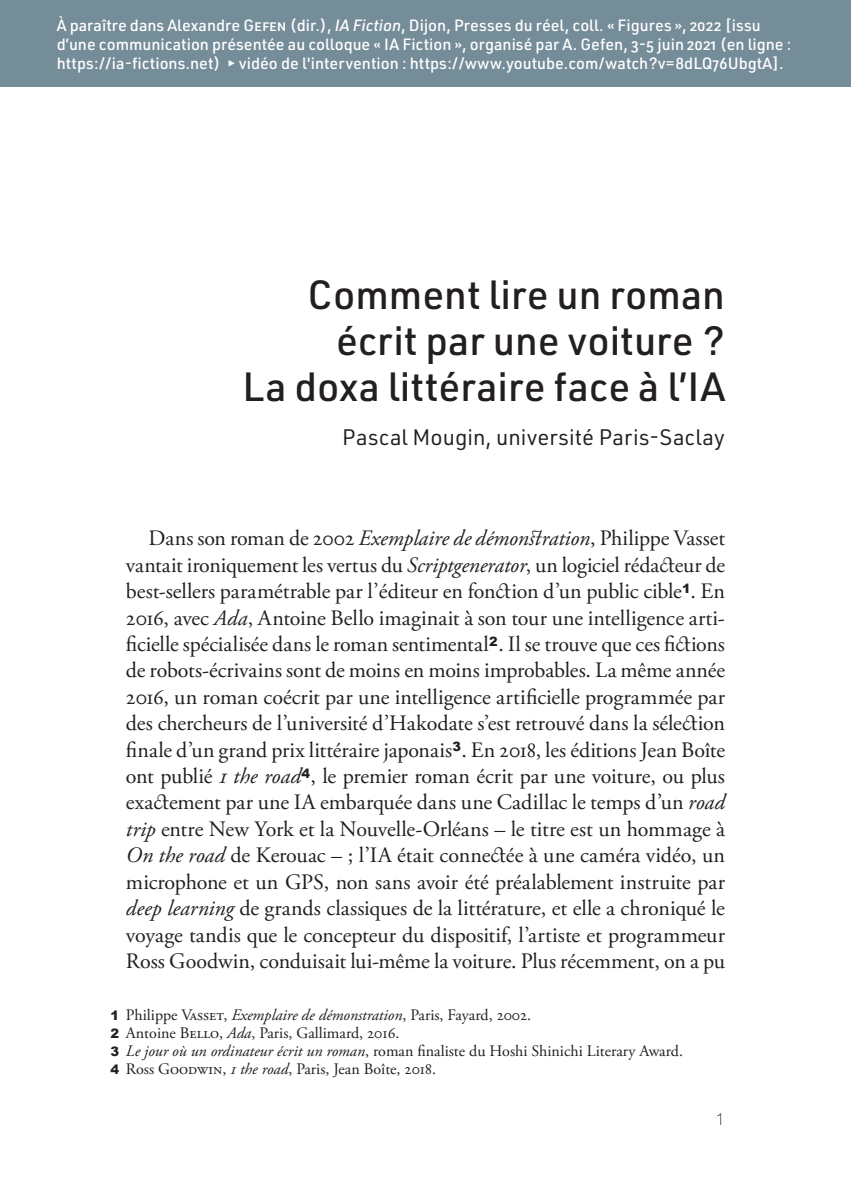
<style>
.page{position:relative;width:851px;height:1191px;background:#fff}
.page>*{position:absolute;margin:0;border:0;box-sizing:border-box;transform-origin:0 0}
.t1{font:500 40px/46px "URWDIN";color:#231f20;text-align:right}
.t2{font:22px/26.4px "Adobe Garamond Pro";letter-spacing:-.01em;color:#231f20;text-align:justify}
.t3{font:22px "URWDIN";letter-spacing:.005em;color:#231f20}
.t4{font:100 17px "Helvetica 35";color:#231f20}
.t5{font:500 16px/19.2px "URWDIN";color:#fff}
.t6{font:16px/18px "Adobe Garamond Pro";color:#231f20}
.s1{font-style:italic}
.s2{font-family:"Arial";font-weight:900;font-size:13px}
</style>
<div class="page">
<div style="left:0;top:0;width:850px;height:86px;background:#758c99"></div>
<p class="t5" style="left:57px;top:15px;width:736px">À paraître dans Alexandre Gefen (dir.), <span class="s1">IA Fiction</span>, Dijon, Presses du réel, coll. « Figures », 2022 [issu d’une communication présentée au colloque « IA Fiction », organisé par A. Gefen, 3-5 juin 2021 (en ligne : https://ia-fictions.net) ▸ vidéo de l'intervention : https://www.youtube.com/watch?v=8dLQ76UbgtA].</p>
<h1 class="t1" style="left:242px;top:270px;width:484px">Comment lire un roman écrit par une voiture ?<br>La doxa littéraire face à l’IA</h1>
<p class="t3" style="left:342px;top:422px;width:384px">Pascal Mougin, université Paris-Saclay</p>
<p class="t2" style="left:126px;top:526px;width:600px;text-indent:23px">Dans son roman de 2002 <span class="s1">Exemplaire de démonstration</span>, Philippe Vasset vantait ironiquement les vertus du <span class="s1">Scriptgenerator</span>, un logiciel rédacteur de best-sellers paramétrable par l’éditeur en fonction d’un public cible<sup>1</sup>. En 2016, avec <span class="s1">Ada</span>, Antoine Bello imaginait à son tour une intelligence arti&shy;ficielle spécialisée dans le roman sentimental<sup>2</sup>. Il se trouve que ces fictions de robots-écrivains sont de moins en moins improbables. La même année 2016, un roman coécrit par une intelligence artificielle programmée par des chercheurs de l’université d’Hakodate s’est retrouvé dans la sélection finale d’un grand prix littéraire japonais<sup>3</sup>. En 2018, les éditions Jean Boîte ont publié <span class="s1">1 the road</span><sup>4</sup>, le premier roman écrit par une voiture, ou plus exactement par une IA embarquée dans une Cadillac le temps d’un <span class="s1">road trip</span> entre New York et la Nouvelle-Orléans – le titre est un hommage à <span class="s1">On the road</span> de Kerouac – ; l’IA était connectée à une caméra vidéo, un microphone et un GPS, non sans avoir été préalablement instruite par <span class="s1">deep learning</span> de grands classiques de la littérature, et elle a chroniqué le voyage tandis que le concepteur du dispositif, l’artiste et programmeur Ross Goodwin, conduisait lui-même la voiture. Plus récemment, on a pu</p>
<p class="t6" style="left:110px;top:1006px;width:574px"><span class="s2">1</span> Philippe Vasset, <span class="s1">Exemplaire de démonstration</span>, Paris, Fayard, 2002.<br><span class="s2">2</span> Antoine Bello, <span class="s1">Ada</span>, Paris, Gallimard, 2016.<br><span class="s2">3</span> <span class="s1">Le jour où un ordinateur écrit un roman</span>, roman finaliste du Hoshi Shinichi Literary Award.<br><span class="s2">4</span> Ross Goodwin, <span class="s1">1 the road</span>, Paris, Jean Boîte, 2018.</p>
<p class="t4" style="left:715px;top:1109px;width:11px">1</p>
</div>
